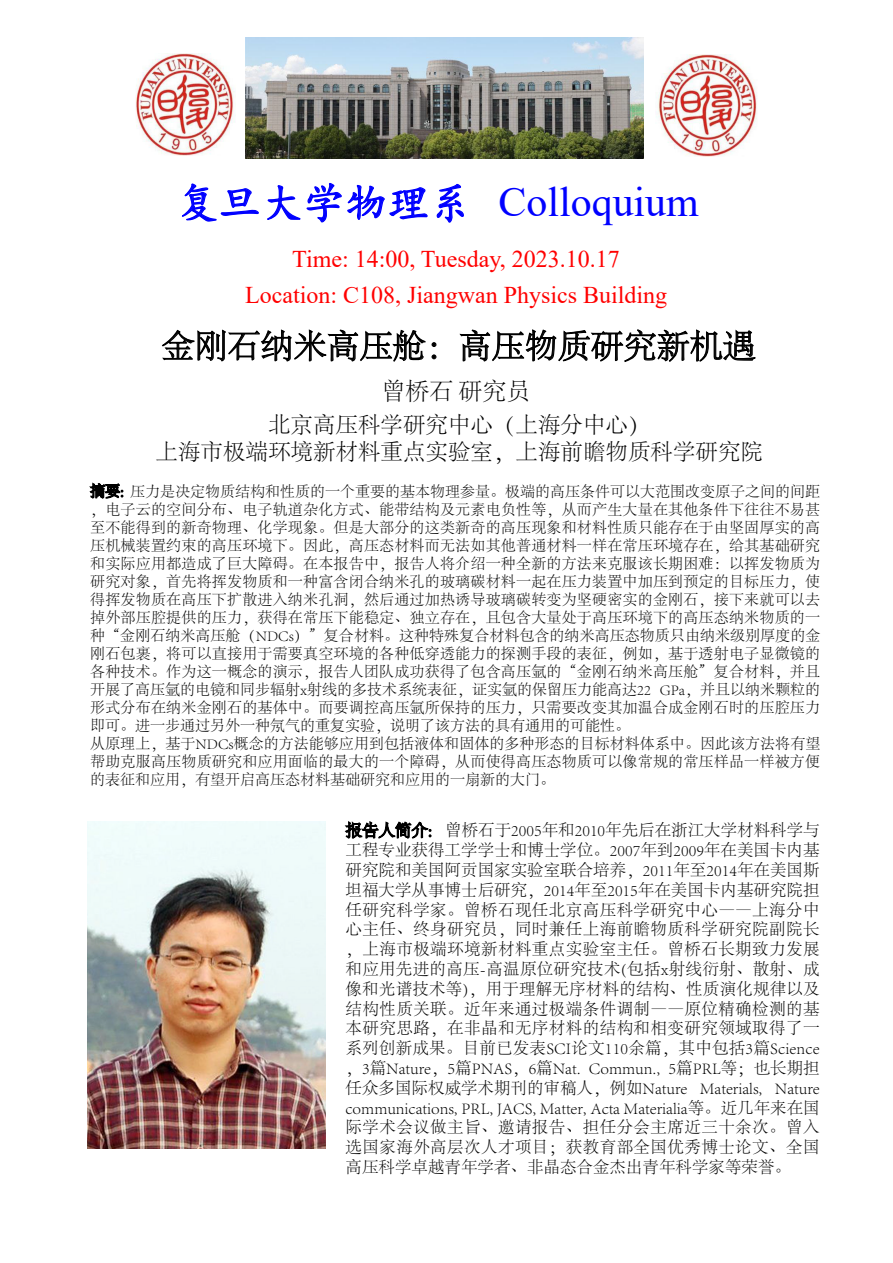
<style>
.page{position:relative;width:893px;height:1263px;background:#fff}
.page>*{position:absolute;margin:0;border:0;box-sizing:border-box;transform-origin:0 0}
.t1{font:42px "Times New Roman";color:#00f}
.t2{font:300 33px "Adobe Song Std";color:#000}
.t3{font:24px/36px "Times New Roman";color:#f00;text-align:center}
.t4{font:300 24px "Adobe Song Std";color:#000}
.t5{font:300 22.5px/27px "Adobe Song Std";color:#000;text-align:center}
.t6{font:300 16.5px/19.8px "Adobe Song Std";color:#000;text-align:justify}
.t7{font:300 15px/18px "Adobe Song Std";letter-spacing:.015em;color:#000}
.s1{font-family:"Kai Ti"}
</style>
<div class="page">
<svg style="left:344px;top:821px;width:88px;height:18px"></svg>
<img style="left:136px;top:54px;width:100px;height:101px">
<img style="left:246px;top:37px;width:398px;height:121px">
<img style="left:656px;top:55px;width:101px;height:102px">
<svg style="left:182px;top:183px;width:77px;height:39px"></svg>
<svg style="left:267px;top:183px;width:161px;height:40px"></svg>
<svg style="left:436px;top:183px;width:28px;height:40px"></svg>
<svg style="left:89px;top:482px;width:34px;height:17px"></svg>
<img style="left:88px;top:822px;width:237px;height:326px">
<svg style="left:162px;top:329px;width:264px;height:33px"></svg>
<svg style="left:432px;top:342px;width:4px;height:5px"></svg>
<svg style="left:432px;top:354px;width:4px;height:5px"></svg>
<svg style="left:459px;top:329px;width:297px;height:33px"></svg>
<h1 class="t1" style="left:176px;top:173px;width:524px"><span class="s1">复旦大学物理系</span> Colloquium</h1>
<h3 class="t3" style="left:245px;top:240px;width:423px">Time: 14:00, Tuesday, 2023.10.17<br>Location: C108, Jiangwan Physics Building</h3>
<h2 class="t2" style="left:162px;top:328px;width:596px">金刚石纳米高压舱：高压物质研究新机遇</h2>
<h3 class="t4" style="left:382px;top:379px;width:150px">曾桥石 研究员</h3>
<h3 class="t5" style="left:156px;top:412px;width:609px">北京高压科学研究中心（上海分中心）<br>上海市极端环境新材料重点实验室，上海前瞻物质科学研究院</h3>
<p class="t7" style="left:90px;top:483px;width:732px">摘要: 压力是决定物质结构和性质的一个重要的基本物理参量。极端的高压条件可以大范围改变原子之间的间距，电子云的空间分布、电子轨道杂化方式、能带结构及元素电负性等，从而产生大量在其他条件下往往不易甚至不能得到的新奇物理、化学现象。但是大部分的这类新奇的高压现象和材料性质只能存在于由坚固厚实的高压机械装置约束的高压环境下。因此，高压态材料而无法如其他普通材料一样在常压环境存在，给其基础研究和实际应用都造成了巨大障碍。在本报告中，报告人将介绍一种全新的方法来克服该长期困难：以挥发物质为研究对象，首先将挥发物质和一种富含闭合纳米孔的玻璃碳材料一起在压力装置中加压到预定的目标压力，使得挥发物质在高压下扩散进入纳米孔洞，然后通过加热诱导玻璃碳转变为坚硬密实的金刚石，接下来就可以去掉外部压腔提供的压力，获得在常压下能稳定、独立存在，且包含大量处于高压环境下的高压态纳米物质的一种“金刚石纳米高压舱（NDCs）”复合材料。这种特殊复合材料包含的纳米高压态物质只由纳米级别厚度的金刚石包裹，将可以直接用于需要真空环境的各种低穿透能力的探测手段的表征，例如，基于透射电子显微镜的各种技术。作为这一概念的演示，报告人团队成功获得了包含高压氩的“金刚石纳米高压舱”复合材料，并且开展了高压氩的电镜和同步辐射x射线的多技术系统表征，证实氩的保留压力能高达22 GPa，并且以纳米颗粒的形式分布在纳米金刚石的基体中。而要调控高压氩所保持的压力，只需要改变其加温合成金刚石时的压腔压力即可。进一步通过另外一种氖气的重复实验，说明了该方法的具有通用的可能性。<br>从原理上，基于NDCs概念的方法能够应用到包括液体和固体的多种形态的目标材料体系中。因此该方法将有望帮助克服高压物质研究和应用面临的最大的一个障碍，从而使得高压态物质可以像常规的常压样品一样被方便的表征和应用，有望开启高压态材料基础研究和应用的一扇新的大门。</p>
<p class="t6" style="left:346px;top:821px;width:476px">报告人简介: 曾桥石于2005年和2010年先后在浙江大学材料科学与工程专业获得工学学士和博士学位。2007年到2009年在美国卡内基研究院和美国阿贡国家实验室联合培养，2011年至2014年在美国斯坦福大学从事博士后研究，2014年至2015年在美国卡内基研究院担任研究科学家。曾桥石现任北京高压科学研究中心——上海分中心主任、终身研究员，同时兼任上海前瞻物质科学研究院副院长，上海市极端环境新材料重点实验室主任。曾桥石长期致力发展和应用先进的高压-高温原位研究技术(包括x射线衍射、散射、成像和光谱技术等)，用于理解无序材料的结构、性质演化规律以及结构性质关联。近年来通过极端条件调制——原位精确检测的基本研究思路，在非晶和无序材料的结构和相变研究领域取得了一系列创新成果。目前已发表SCI论文110余篇，其中包括3篇Science，3篇Nature，5篇PNAS，6篇Nat. Commun., 5篇PRL等；也长期担任众多国际权威学术期刊的审稿人，例如Nature Materials, Nature communications, PRL, JACS, Matter, Acta Materialia等。近几年来在国际学术会议做主旨、邀请报告、担任分会主席近三十余次。曾入选国家海外高层次人才项目；获教育部全国优秀博士论文、全国高压科学卓越青年学者、非晶态合金杰出青年科学家等荣誉。</p>
</div>
